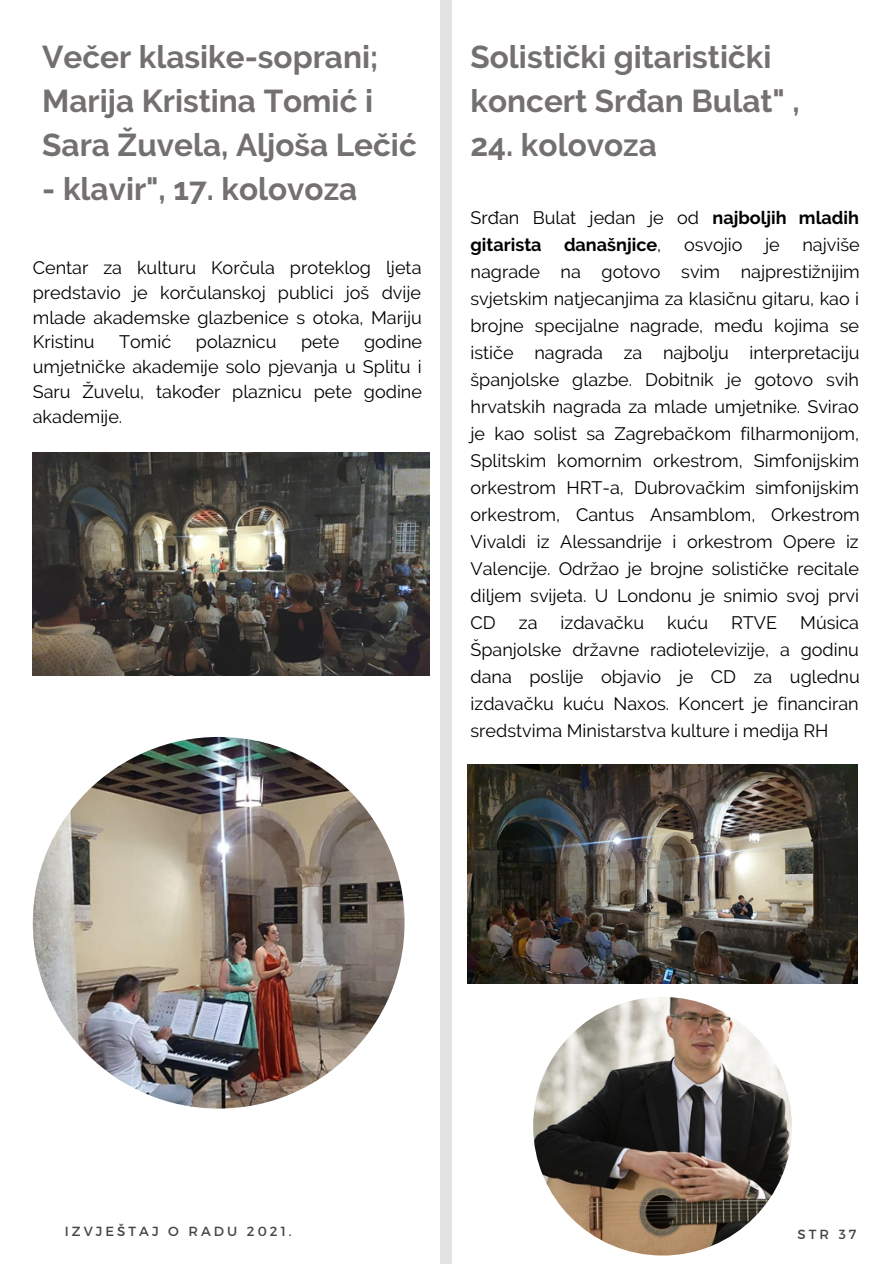
<style>
.page{position:relative;width:894px;height:1264px;background:#fff}
.page>*{position:absolute;margin:0;border:0;box-sizing:border-box;transform-origin:0 0}
.t1{font:700 31.5px/44px "Raleway";color:#747070}
.t2{font:18px/27px "Raleway";color:#000;text-align:justify}
.t3{font:700 18px/27px "Raleway";color:#000}
.t4{font:13.2px "Montserrat";letter-spacing:.23em;color:#444440}
.s1{font-weight:400}
</style>
<div class="page">
<div style="left:440px;top:0;width:12px;height:1263px;background:#e3e3e3"></div>
<img style="left:467px;top:764px;width:390px;height:219px">
<img style="left:33px;top:452px;width:396px;height:223px">
<img style="left:533px;top:996px;width:258px;height:259px;border-radius:50%">
<img style="left:33px;top:737px;width:371px;height:371px;border-radius:50%">
<h1 class="t1" style="left:42px;top:35px;width:376px">Večer klasike-soprani;<br>Marija Kristina Tomić i<br>Sara Žuvela, Aljoša Lečić</h1>
<h1 class="t1" style="left:42px;top:166px;width:316px">- klavir", 17. kolovoza</h1>
<p class="t2" style="left:33px;top:255px;width:390px;line-height:24.8px">Centar za kulturu Korčula proteklog ljeta predstavio je korčulanskoj publici još dvije mlade akademske glazbenice s otoka, Mariju Kristinu</p>
<p class="t2" style="left:33px;top:329px;width:390px;line-height:24.8px;text-indent:331px">godine umjetničke akademije solo pjevanja u Splitu i Saru Žuvelu, također plaznicu pete godine akademije.</p>
<p class="t2" style="left:119px;top:328px;width:54px">Tomić</p>
<p class="t2" style="left:196px;top:328px;width:82px">polaznicu</p>
<p class="t2" style="left:301px;top:328px;width:40px">pete</p>
<h1 class="t1" style="left:470px;top:35px;width:331px">Solistički gitaristički koncert Srđan Bulat" ,</h1>
<h1 class="t1" style="left:470px;top:122px;width:188px">24. kolovoza</h1>
<p class="t3" style="left:470px;top:204px;width:390px"><span class="s1">Srđan Bulat jedan je od</span> najboljih mladih gitarista današnjice<span class="s1">,</span></p>
<p class="t2" style="left:470px;top:231px;width:390px;text-indent:332px">najviše nagrade na gotovo svim najprestižnijim svjetskim natjecanjima za klasičnu gitaru, kao i brojne specijalne nagrade, među kojima se ističe nagrada za najbolju interpretaciju španjolske glazbe. Dobitnik je gotovo svih hrvatskih nagrada za mlade umjetnike. Svirao je kao solist sa Zagrebačkom filharmonijom, Splitskim komornim orkestrom, Simfonijskim orkestrom HRT-a, Dubrovačkim simfonijskim orkestrom, Cantus Ansamblom, Orkestrom Vivaldi iz Alessandrije i orkestrom Opere iz Valencije. Održao je brojne solističke recitale diljem svijeta. U Londonu je snimio svoj prvi CD</p>
<p class="t2" style="left:683px;top:231px;width:60px">osvojio</p>
<p class="t2" style="left:765px;top:231px;width:16px">je</p>
<p class="t2" style="left:470px;top:609px;width:390px;text-indent:329px">Música Španjolske državne radiotelevizije, a godinu dana poslije objavio je CD za uglednu izdavačku kuću Naxos. Koncert je financiran sredstvima Ministarstva kulture i medija RH</p>
<p class="t2" style="left:518px;top:609px;width:20px">za</p>
<p class="t2" style="left:560px;top:609px;width:85px">izdavačku</p>
<p class="t2" style="left:667px;top:609px;width:42px">kuću</p>
<p class="t2" style="left:731px;top:609px;width:47px">RTVE</p>
<p class="t4" style="left:65px;top:1222px;width:228px">IZVJEŠTAJ O RADU 2021.</p>
<p class="t4" style="left:797px;top:1225px;width:60px">STR 37</p>
</div>
